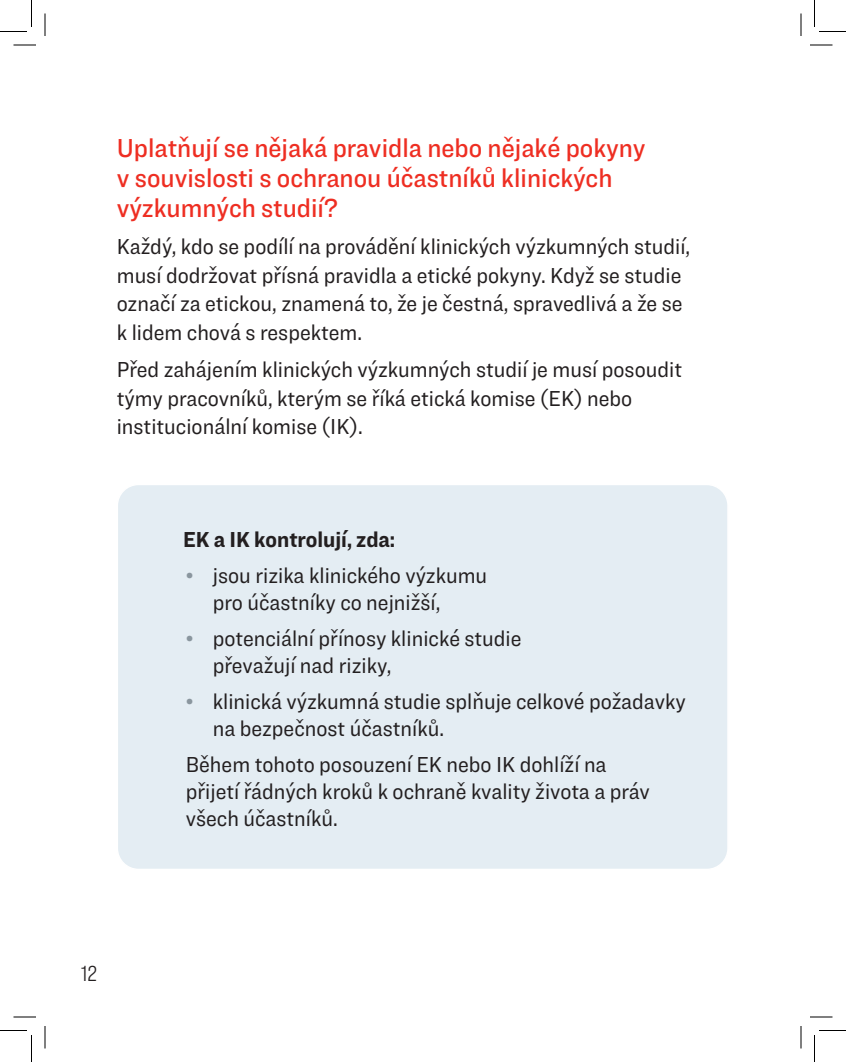
<style>
.page{position:relative;width:846px;height:1062px;background:#fff}
.page>*{position:absolute;margin:0;border:0;box-sizing:border-box;transform-origin:0 0}
.Sub-heading_Red{font:500 27px/30px "Ringside Narrow";color:#ee2e22}
.Body_15_21{font:22.5px/28.5px "Ringside Narrow";color:#231f20}
.Body_15_18{font:22.5px/27px "Ringside Narrow";color:#231f20}
.Body_15_18-2{font:700 22.5px "Ringside Narrow";color:#231f20}
.t1{font:300 22.5px "Ringside Compressed";color:#231f20}
.s1{font-weight:500;color:#8a969e}
</style>
<div class="page">
<div style="left:117px;top:484px;width:611px;height:385px;background:#e4edf3;border-radius:21px"></div>
<div style="left:117px;top:484px;width:612px;height:386px;border:2px solid #fff;border-radius:21px"></div>
<svg style="left:14px;top:45px;width:22px;height:1px"></svg>
<svg style="left:810px;top:45px;width:22px;height:1px"></svg>
<svg style="left:14px;top:1017px;width:22px;height:1px"></svg>
<svg style="left:810px;top:1017px;width:22px;height:1px"></svg>
<svg style="left:45px;top:14px;width:1px;height:22px"></svg>
<svg style="left:45px;top:1026px;width:1px;height:22px"></svg>
<svg style="left:801px;top:14px;width:1px;height:22px"></svg>
<svg style="left:801px;top:1026px;width:1px;height:22px"></svg>
<svg style="left:0;top:0;width:32px;height:32px"></svg>
<svg style="left:0;top:1030px;width:32px;height:32px"></svg>
<svg style="left:814px;top:0;width:32px;height:32px"></svg>
<svg style="left:814px;top:1030px;width:32px;height:32px"></svg>
<p class="Sub-heading_Red" style="left:117px;top:132px;width:530px">Uplatňují se nějaká pravidla nebo nějaké pokyny v souvislosti s ochranou účastníků klinických výzkumných studií?</p>
<p class="Body_15_21" style="left:117px;top:232px;width:575px">Každý, kdo se podílí na provádění klinických výzkumných studií, musí dodržovat přísná pravidla a etické pokyny. Když se studie označí za etickou, znamená to, že je čestná, spravedlivá a že se k lidem chová s respektem.</p>
<p class="Body_15_21" style="left:117px;top:355px;width:567px">Před zahájením klinických výzkumných studií je musí posoudit týmy pracovníků, kterým se říká etická komise (EK) nebo institucionální komise (IK).</p>
<p class="Body_15_18-2" style="left:183px;top:523px;width:214px">EK a IK kontrolují, zda:</p>
<p class="Body_15_21" style="left:213px;top:561px;width:276px;line-height:27px;text-indent:-27px"><span class="s1">•</span> jsou rizika klinického výzkumu pro účastníky co nejnižší,</p>
<p class="Body_15_21" style="left:213px;top:624px;width:310px;line-height:27px;text-indent:-27px"><span class="s1">•</span> potenciální přínosy klinické studie převažují nad riziky,</p>
<p class="Body_15_21" style="left:213px;top:687px;width:474px;line-height:27px;text-indent:-27px"><span class="s1">•</span> klinická výzkumná studie splňuje celkové požadavky na bezpečnost účastníků.</p>
<p class="Body_15_18" style="left:186px;top:750px;width:466px">Během tohoto posouzení EK nebo IK dohlíží na přijetí řádných kroků k ochraně kvality života a práv všech účastníků.</p>
<p class="t1" style="left:81px;top:959px;width:18px">12</p>
</div>
